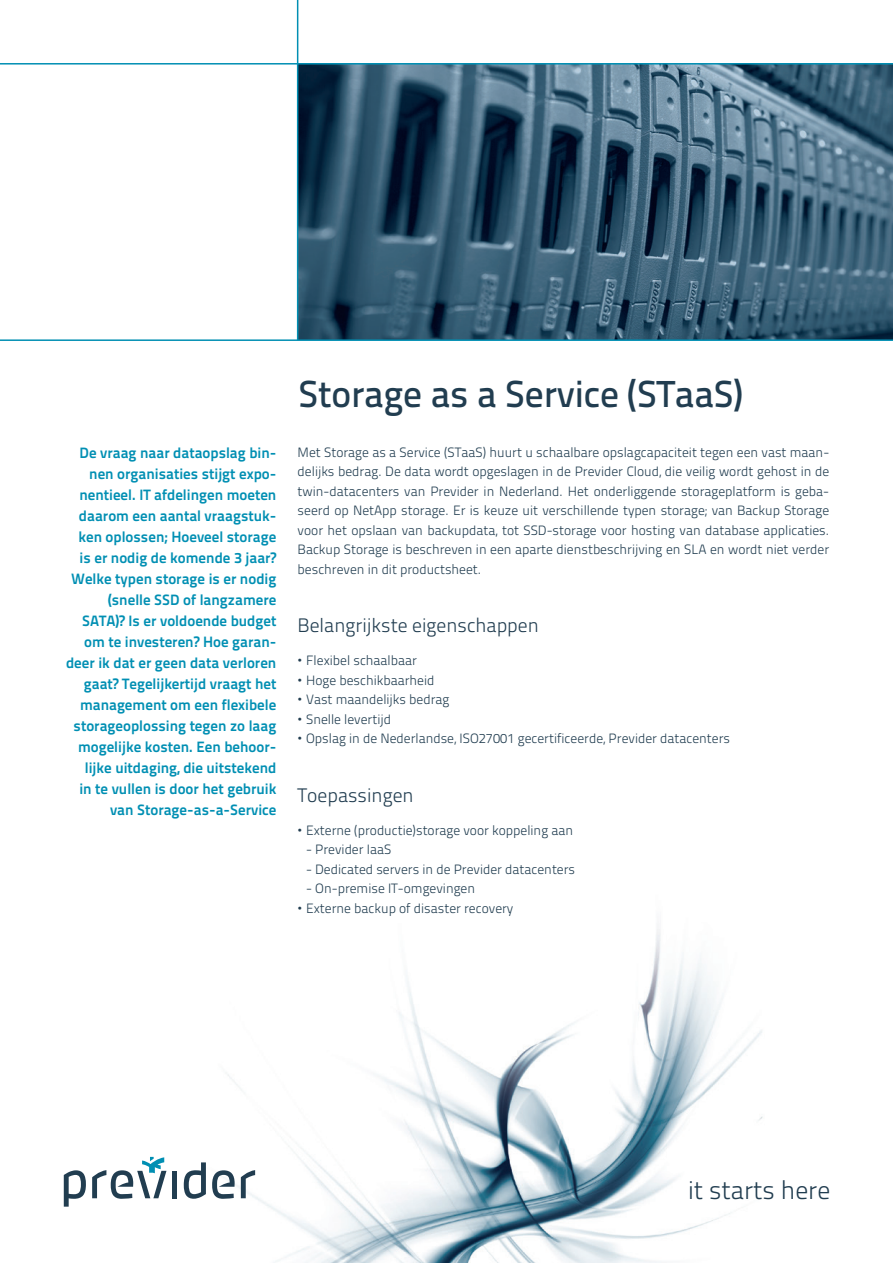
<style>
.page{position:relative;width:893px;height:1263px;background:#fff}
.page>*{position:absolute;margin:0;border:0;box-sizing:border-box;transform-origin:0 0}
.t1{font:37.5px "Titillium Text 14 L 600 wt";letter-spacing:-.005em;color:#213d50}
.t2{font:25.5px "Titillium Text 14 L 250 wt";color:#213d50}
.t3{font:19.5px "Titillium Text 14 L 250 wt";color:#213d50}
.t4{font:15px/21px "Titillium Text 14 L 800 wt";color:#008fb3;text-align:right}
.t5{font:13.5px/19.5px "Titillium Text 14 L 250 wt";color:#213d50;text-align:justify}
.s1{font-family:"Helvetica";font-weight:700}
</style>
<div class="page">
<img style="left:150px;top:226px;width:613px;height:1037px">
<img style="left:298px;top:65px;width:595px;height:274px">
<div style="left:172px;top:1171px;width:5px;height:27px;background:#213d50"></div>
<svg style="left:64px;top:1170px;width:22px;height:36px"></svg>
<svg style="left:212px;top:1170px;width:23px;height:29px"></svg>
<svg style="left:184px;top:1162px;width:22px;height:37px"></svg>
<svg style="left:241px;top:1170px;width:14px;height:28px"></svg>
<svg style="left:92px;top:1157px;width:74px;height:42px"></svg>
<hr style="left:0;top:63px;width:893px;height:2px;background:#008fb3">
<hr style="left:0;top:339px;width:893px;height:2px;background:#008fb3">
<hr style="left:297px;top:0;width:1px;height:340px;background:#008fb3">
<p class="t4" style="left:66px;top:442px;width:212px">De vraag naar dataopslag bin&shy;nen organisaties stijgt expo&shy;nentieel. IT afdelingen moeten daarom een aantal vraagstuk&shy;ken oplossen; Hoeveel storage is er nodig de komende 3 jaar?<br>Welke typen storage is er nodig (snelle SSD of langzamere<br>SATA)? Is er voldoende budget om te investeren? Hoe garan&shy;deer ik dat er geen data verloren gaat? Tegelijkertijd vraagt het management om een flexibele storageoplossing tegen zo laag mogelijke kosten. Een behoor&shy;lijke uitdaging, die uitstekend<br>in te vullen is door het gebruik van Storage-as-a-Service</p>
<h1 class="t1" style="left:298px;top:371px;width:446px">Storage as a Service (STaaS)</h1>
<p class="t5" style="left:298px;top:442px;width:533px">Met Storage as a Service (STaaS) huurt u schaalbare opslagcapaciteit tegen een vast maan&shy;delijks bedrag. De data wordt opgeslagen in de Previder Cloud, die veilig wordt gehost in de twin-datacenters van Previder in Nederland. Het onderliggende storageplatform is geba&shy;seerd op NetApp storage. Er is keuze uit verschillende typen storage; van Backup Storage voor het opslaan van backupdata, tot SSD-storage voor hosting van database applicaties.<br>Backup Storage is beschreven in een aparte dienstbeschrijving en SLA en wordt niet verder beschreven in dit productsheet.</p>
<h3 class="t3" style="left:298px;top:614px;width:243px">Belangrijkste eigenschappen</h3>
<p class="t5" style="left:298px;top:651px;width:121px"><span class="s1">•</span> Flexibel schaalbaar</p>
<p class="t5" style="left:298px;top:670px;width:138px"><span class="s1">•</span> Hoge beschikbaarheid</p>
<p class="t5" style="left:298px;top:690px;width:153px"><span class="s1">•</span> Vast maandelijks bedrag</p>
<p class="t5" style="left:298px;top:709px;width:95px"><span class="s1">•</span> Snelle levertijd</p>
<p class="t5" style="left:298px;top:729px;width:434px"><span class="s1">•</span> Opslag in de Nederlandse, ISO27001 gecertificeerde, Previder datacenters</p>
<h3 class="t3" style="left:298px;top:783px;width:118px">Toepassingen</h3>
<p class="t5" style="left:298px;top:820px;width:277px"><span class="s1">•</span> Externe (productie)storage voor koppeling aan</p>
<p class="t5" style="left:306px;top:840px;width:87px">- Previder IaaS</p>
<p class="t5" style="left:306px;top:859px;width:270px">- Dedicated servers in de Previder datacenters</p>
<p class="t5" style="left:306px;top:879px;width:171px">- On-premise IT-omgevingen</p>
<p class="t5" style="left:298px;top:898px;width:217px"><span class="s1">•</span> Externe backup of disaster recovery</p>
<h2 class="t2" style="left:688px;top:1175px;width:144px">it starts here</h2>
</div>
